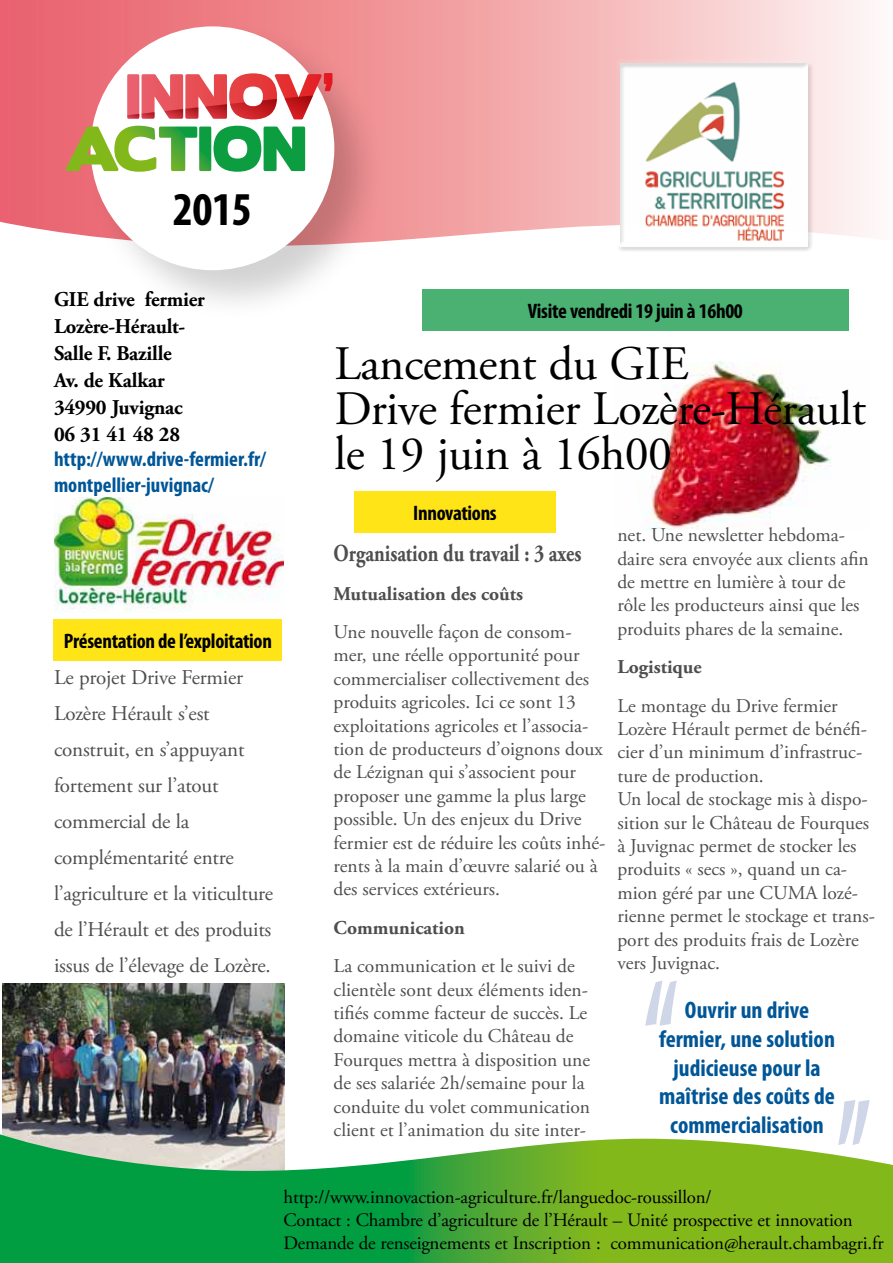
<style>
.page{position:relative;width:893px;height:1263px;background:#fff}
.page>*{position:absolute;margin:0;border:0;box-sizing:border-box;transform-origin:0 0}
.t1{font:48px/45px "Adobe Garamond Pro";letter-spacing:-.01em;color:#000}
.t2{font:700 condensed 47.25px "Myriad Pro";color:#000}
.t3{font:700 24.3px "Adobe Garamond Pro";color:#4e4e50;scale:.8 1}
.t4{font:700 condensed 24px/28.8px "Myriad Pro";color:#005697;text-align:center}
.t5{font:21px/36px "Adobe Garamond Pro";letter-spacing:-.01em;color:#4e4e50}
.t6{font:700 21px/27px "Adobe Garamond Pro";letter-spacing:-.01em;color:#000}
.t7{font:700 condensed 21px "Myriad Pro";letter-spacing:-.015em;color:#000}
.t8{font:700 condensed 21px/25.2px "Myriad Pro";color:#005697}
.t9{font:19.5px/23.4px "Adobe Garamond Pro";color:#4e4e50}
.t10{font:700 19.5px "Adobe Garamond Pro";color:#4e4e50}
.t11{font:18.9px/22.6px "Adobe Garamond Pro";letter-spacing:-.01em;color:#000}
</style>
<div class="page">
<svg style="left:0;top:0;width:866px;height:241px;background:#f3aaae"></svg>
<div style="left:85px;top:21px;width:299px;height:299px;background:#000;opacity:.18"></div>
<div style="left:91px;top:26px;width:243px;height:244px;background:#fff;border-radius:50%"></div>
<svg style="left:54px;top:65px;width:280px;height:116px"></svg>
<img style="left:647px;top:362px;width:184px;height:168px">
<img style="left:3px;top:984px;width:282px;height:150px">
<div style="left:422px;top:289px;width:426px;height:42px;background:#4ab172"></div>
<div style="left:616px;top:61px;width:198px;height:191px;background:#f0f0f0"></div>
<div style="left:615px;top:58px;width:198px;height:191px;background:#000;opacity:.14"></div>
<div style="left:54px;top:619px;width:228px;height:42px;background:#ffe518"></div>
<div style="left:354px;top:491px;width:202px;height:42px;background:#ffe518"></div>
<img style="left:55px;top:498px;width:228px;height:115px">
<svg style="left:840px;top:1100px;width:30px;height:34px"></svg>
<svg style="left:645px;top:980px;width:32px;height:46px"></svg>
<svg style="left:0;top:1134px;width:893px;height:129px;background:#5bb34b"></svg>
<h2 class="t2" style="left:173px;top:180px;width:81px">2015</h2>
<p class="t6" style="left:54px;top:286px;width:152px">GIE drive fermier<br>Lozère-Hérault-<br>Salle F. Bazille<br>Av. de Kalkar<br>34990 Juvignac<br>06 31 41 48 28</p>
<p class="t8" style="left:54px;top:446px;width:214px">http://www.drive-fermier.fr/ montpellier-juvignac/</p>
<p class="t7" style="left:64px;top:628px;width:210px">Présentation de l’exploitation</p>
<p class="t5" style="left:54px;top:660px;width:221px">Le projet Drive Fermier<br>Lozère Hérault s’est construit, en s’appuyant fortement sur l’atout commercial de la complémentarité entre l’agriculture et la viticulture de l’Hérault et des produits issus de l’élevage de Lozère.</p>
<p class="t7" style="left:528px;top:298px;width:217px">Visite vendredi 19 juin à 16h00</p>
<h1 class="t1" style="left:334px;top:343px;width:533px">Lancement du GIE<br>Drive fermier Lozère-Hérault le 19 juin à 16h00</h1>
<p class="t7" style="left:413px;top:500px;width:85px">Innovations</p>
<p class="t3" style="left:334px;top:539px;width:311px">Organisation du travail : 3 axes</p>
<p class="t10" style="left:334px;top:582px;width:191px">Mutualisation des coûts</p>
<p class="t9" style="left:334px;top:621px;width:273px">Une nouvelle façon de consom&shy;mer, une réelle opportunité pour commercialiser collectivement des produits agricoles. Ici ce sont 13 exploitations agricoles et l’associa&shy;tion de producteurs d’oignons doux de Lézignan qui s’associent pour proposer une gamme la plus large possible. Un des enjeux du Drive fermier est de réduire les coûts inhé&shy;rents à la main d’œuvre salarié ou à des services extérieurs.</p>
<p class="t10" style="left:334px;top:916px;width:133px">Communication</p>
<p class="t9" style="left:334px;top:955px;width:258px">La communication et le suivi de clientèle sont deux éléments iden&shy;tifiés comme facteur de succès. Le domaine viticole du Château de Fourques mettra à disposition une de ses salariée 2h/semaine pour la conduite du volet communication client et l’animation du site inter-</p>
<p class="t9" style="left:617px;top:524px;width:253px">net. Une newsletter hebdoma&shy;daire sera envoyée aux clients afin de mettre en lumière à tour de rôle les producteurs ainsi que les produits phares de la semaine.</p>
<p class="t10" style="left:617px;top:656px;width:86px">Logistique</p>
<p class="t9" style="left:617px;top:694px;width:259px">Le montage du Drive fermier<br>Lozère Hérault permet de bénéfi&shy;cier d’un minimum d’infrastruc&shy;ture de production.<br>Un local de stockage mis à dispo&shy;sition sur le Château de Fourques à Juvignac permet de stocker les produits « secs », quand un ca&shy;mion géré par une CUMA lozé&shy;rienne permet le stockage et trans&shy;port des produits frais de Lozère vers Juvignac.</p>
<p class="t4" style="left:659px;top:995px;width:177px">Ouvrir un drive fermier, une solution judicieuse pour la maîtrise des coûts de commercialisation</p>
<p class="t11" style="left:284px;top:1186px;width:602px">http://www.innovaction-agriculture.fr/languedoc-roussillon/<br>Contact : Chambre d’agriculture de l’Hérault – Unité prospective et innovation<br>Demande de renseignements et Inscription : communication@herault.chambagri.fr</p>
</div>
